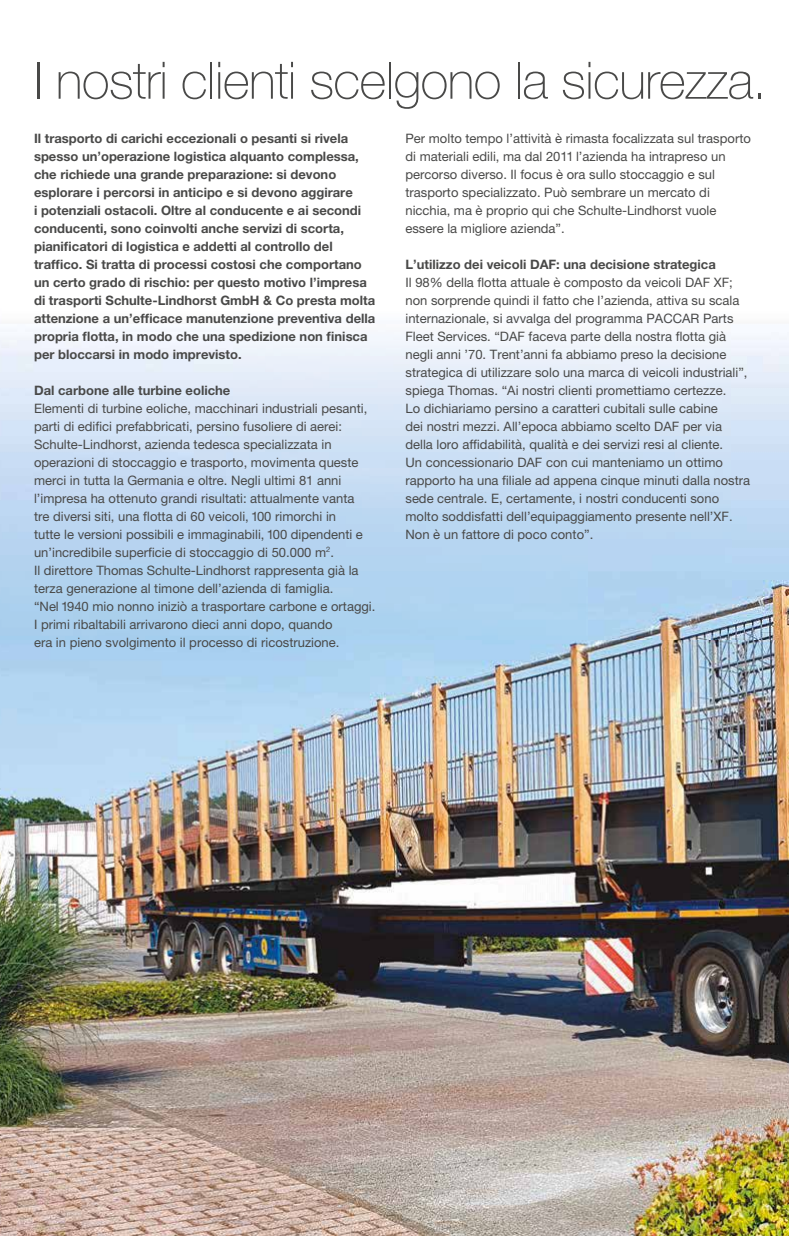
<style>
.page{position:relative;width:789px;height:1236px;background:#fff}
.page>*{position:absolute;margin:0;border:0;box-sizing:border-box;transform-origin:0 0}
.t1{font:100 51.6px "Helvetica Neue LT Pro";letter-spacing:-.015em;color:#494948}
.t2{font:13px/18px "Helvetica Neue LT Pro";color:#494948}
.t3{font:700 13px/18px "Helvetica Neue LT Pro";color:#494948}
</style>
<div class="page">
<img style="left:0;top:330px;width:788px;height:906px">
<h1 class="t1" style="left:34px;top:51px;width:734px">I nostri clienti scelgono la sicurezza.</h1>
<p class="t3" style="left:34px;top:129px;width:342px">Il trasporto di carichi eccezionali o pesanti si rivela spesso un’operazione logistica alquanto complessa, che richiede una grande preparazione: si devono esplorare i percorsi in anticipo e si devono aggirare<br>i potenziali ostacoli. Oltre al conducente e ai secondi conducenti, sono coinvolti anche servizi di scorta, pianificatori di logistica e addetti al controllo del traffico. Si tratta di processi costosi che comportano un certo grado di rischio: per questo motivo l’impresa di trasporti Schulte-Lindhorst GmbH &amp; Co presta molta attenzione a un’efficace manutenzione preventiva della propria flotta, in modo che una spedizione non finisca per bloccarsi in modo imprevisto.</p>
<p class="t3" style="left:34px;top:381px;width:198px">Dal carbone alle turbine eoliche</p>
<p class="t2" style="left:34px;top:399px;width:342px">Elementi di turbine eoliche, macchinari industriali pesanti, parti di edifici prefabbricati, persino fusoliere di aerei:<br>Schulte-Lindhorst, azienda tedesca specializzata in operazioni di stoccaggio e trasporto, movimenta queste merci in tutta la Germania e oltre. Negli ultimi 81 anni l’impresa ha ottenuto grandi risultati: attualmente vanta<br>tre diversi siti, una flotta di 60 veicoli, 100 rimorchi in<br>tutte le versioni possibili e immaginabili, 100 dipendenti e un’incredibile superficie di stoccaggio di 50.000 m<sup>2</sup>.<br>Il direttore Thomas Schulte-Lindhorst rappresenta già la terza generazione al timone dell’azienda di famiglia.<br>“Nel 1940 mio nonno iniziò a trasportare carbone e ortaggi.<br>I primi ribaltabili arrivarono dieci anni dopo, quando<br>era in pieno svolgimento il processo di ricostruzione.</p>
<p class="t2" style="left:405px;top:129px;width:346px">Per molto tempo l’attività è rimasta focalizzata sul trasporto di materiali edili, ma dal 2011 l’azienda ha intrapreso un percorso diverso. Il focus è ora sullo stoccaggio e sul trasporto specializzato. Può sembrare un mercato di nicchia, ma è proprio qui che Schulte-Lindhorst vuole essere la migliore azienda”.</p>
<p class="t3" style="left:405px;top:255px;width:311px">L’utilizzo dei veicoli DAF: una decisione strategica</p>
<p class="t2" style="left:405px;top:273px;width:346px">Il 98% della flotta attuale è composto da veicoli DAF XF; non sorprende quindi il fatto che l’azienda, attiva su scala internazionale, si avvalga del programma PACCAR Parts Fleet Services. “DAF faceva parte della nostra flotta già negli anni ’70. Trent’anni fa abbiamo preso la decisione strategica di utilizzare solo una marca di veicoli industriali”, spiega Thomas. “Ai nostri clienti promettiamo certezze.<br>Lo dichiariamo persino a caratteri cubitali sulle cabine<br>dei nostri mezzi. All’epoca abbiamo scelto DAF per via della loro affidabilità, qualità e dei servizi resi al cliente.<br>Un concessionario DAF con cui manteniamo un ottimo rapporto ha una filiale ad appena cinque minuti dalla nostra sede centrale. E, certamente, i nostri conducenti sono molto soddisfatti dell’equipaggiamento presente nell’XF.<br>Non è un fattore di poco conto”.</p>
</div>
